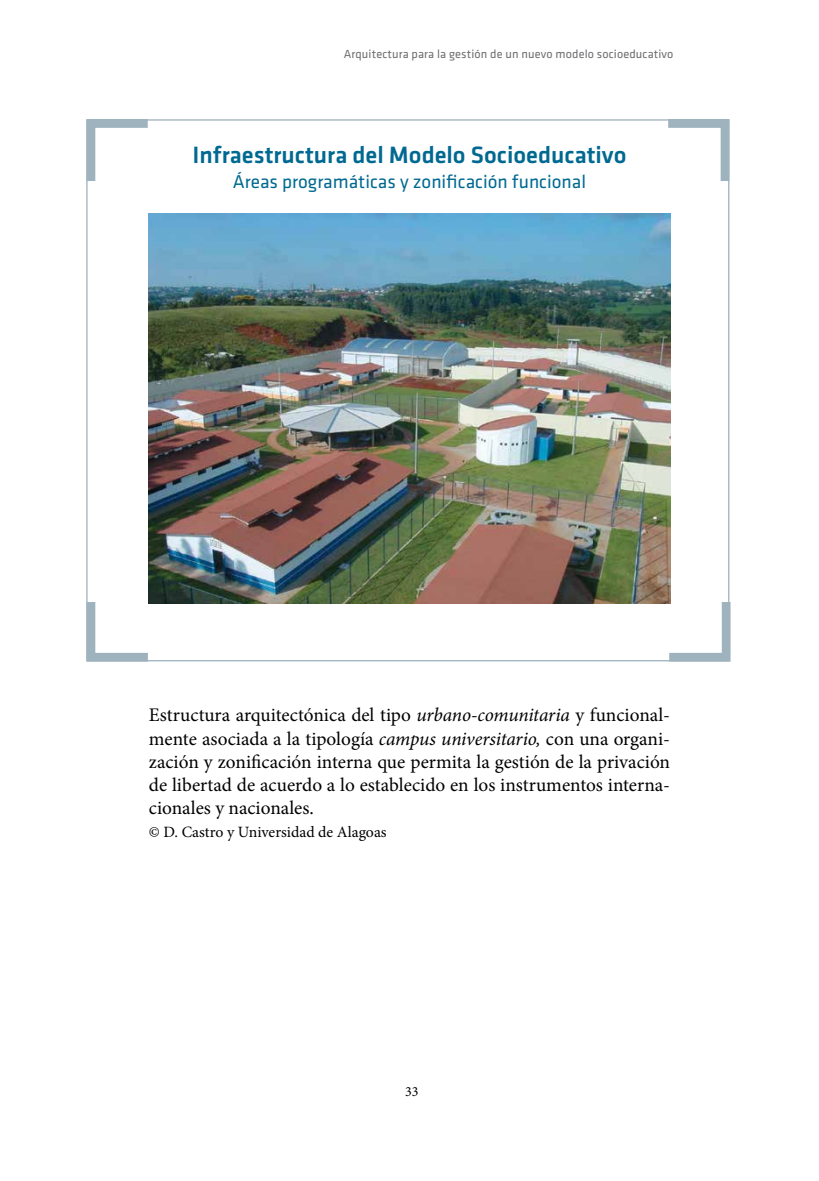
<style>
.page{position:relative;width:819px;height:1181px;background:#fff}
.page>*{position:absolute;margin:0;border:0;box-sizing:border-box;transform-origin:0 0}
.t1{font:500 24.5px "Klavika";color:#006991}
.t2{font:19.25px/23.1px "Minion Pro";letter-spacing:.005em;color:#000;text-align:justify}
.t3{font:19.25px "Klavika";color:#006991}
.t4{font:15.75px "Minion Pro";letter-spacing:-.005em;color:#000}
.t5{font:14px "Minion Pro";color:#000}
.t6{font:12.25px "Klavika Regular OSF";letter-spacing:.01em;color:#6d6e71}
.s1{font-style:italic}
</style>
<div class="page">
<svg style="left:660px;top:593px;width:71px;height:69px"></svg>
<svg style="left:86px;top:593px;width:71px;height:69px"></svg>
<svg style="left:659px;top:119px;width:71px;height:71px"></svg>
<svg style="left:86px;top:119px;width:70px;height:71px"></svg>
<img style="left:148px;top:214px;width:522px;height:390px">
<p class="t6" style="left:344px;top:47px;width:331px">Arquitectura para la gestión de un nuevo modelo socioeducativo</p>
<p class="t1" style="left:192px;top:142px;width:435px">Infraestructura del Modelo Socioeducativo</p>
<p class="t3" style="left:233px;top:171px;width:354px">Áreas programáticas y zonificación funcional</p>
<p class="t2" style="left:149px;top:704px;width:522px">Estructura arquitectónica del tipo <span class="s1">urbano-comunitaria</span> y funcional&shy;mente asociada a la tipología <span class="s1">campus universitario,</span> con una organi&shy;zación y zonificación interna que permita la gestión de la privación de libertad de acuerdo a lo establecido en los instrumentos interna&shy;cionales y nacionales.</p>
<p class="t4" style="left:149px;top:821px;width:239px">© D. Castro y Universidad de Alagoas</p>
<p class="t5" style="left:405px;top:1082px;width:15px">33</p>
</div>
